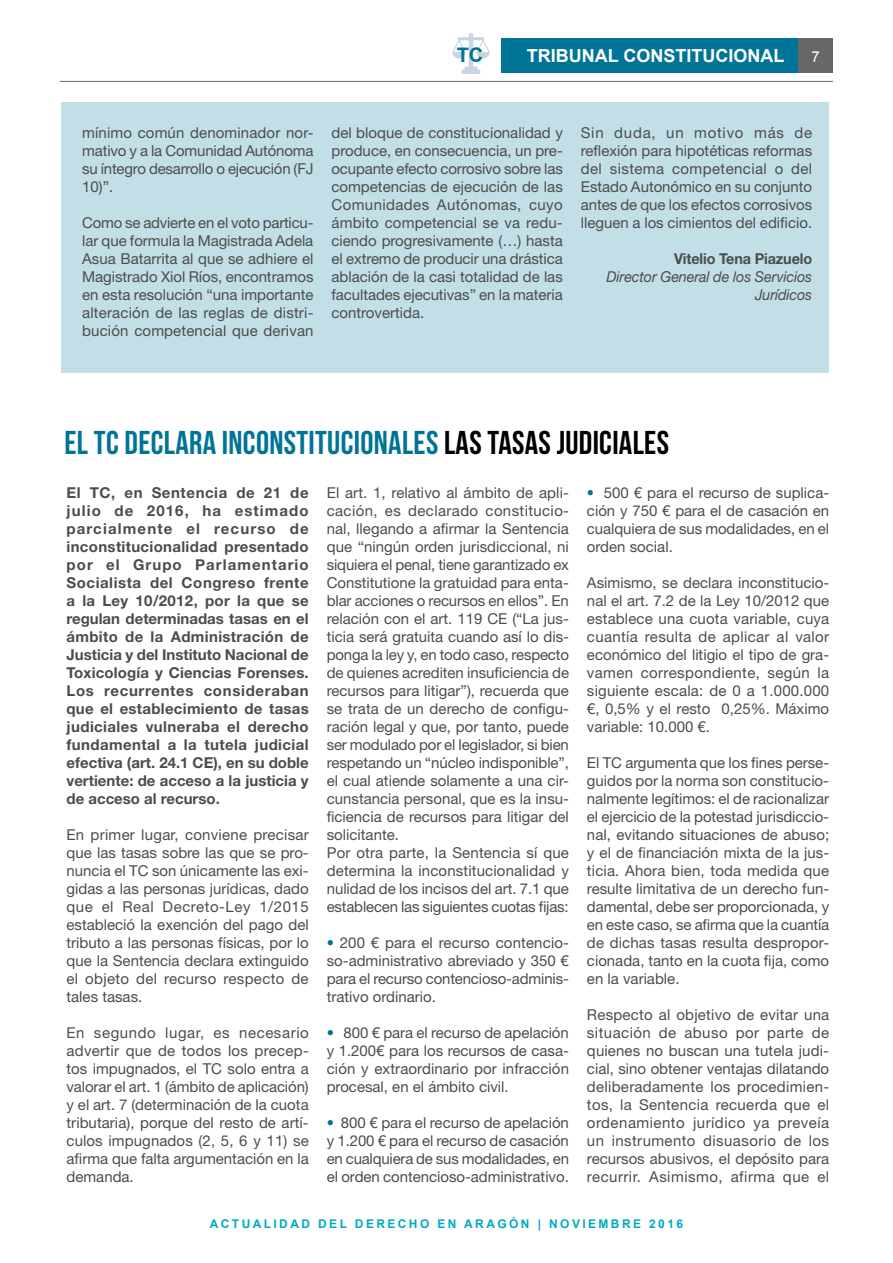
<style>
.page{position:relative;width:893px;height:1263px;background:#fff}
.page>*{position:absolute;margin:0;border:0;box-sizing:border-box;transform-origin:0 0}
.t1{font:33px "Bebas Neue";letter-spacing:.01em;color:#007497}
.t2{font:700 20.1px "Arial";color:#007497}
.t3{font:700 18px "Arial";color:#fff}
.t4{font:15px/18px "Helvetica Neue LT Std";color:#4b4d4d;text-align:justify}
.t5{font:700 15px/18px "Helvetica Neue LT Std";color:#4b4d4d;text-align:justify}
.t6{font:italic 15px/18px "Helvetica Neue LT Std";letter-spacing:-.01em;color:#4b4d4d;text-align:right;scale:.96 1}
.t7{font:700 15px "Helvetica Neue LT Std";color:#4b4d4d;scale:.96 1}
.t8{font:15px "Arial";color:#fff}
.t9{font:700 12px "Arial";letter-spacing:.2em;color:#00aabf}
.s1{color:#000}
.s2{color:#007497}
</style>
<div class="page">
<svg style="left:452px;top:33px;width:38px;height:41px"></svg>
<div style="left:501px;top:38px;width:298px;height:35px;background:#007497"></div>
<div style="left:798px;top:38px;width:35px;height:35px;background:#666767"></div>
<hr style="left:60px;top:81px;width:773px;height:1px;background:#73776c">
<div style="left:62px;top:102px;width:767px;height:270px;background:#c2dee6"></div>
<h2 class="t2" style="left:457px;top:42px;width:28px">TC</h2>
<p class="t3" style="left:527px;top:44px;width:259px">TRIBUNAL CONSTITUCIONAL</p>
<p class="t8" style="left:811px;top:47px;width:10px">7</p>
<p class="t4" style="left:82px;top:124px;width:233px">mínimo común denominador nor&shy;mativo y a la Comunidad Autónoma su íntegro desarrollo o ejecución (FJ 10)”.</p>
<p class="t4" style="left:82px;top:214px;width:233px">Como se advierte en el voto particu&shy;lar que formula la Magistrada Adela Asua Batarrita al que se adhiere el Magistrado Xiol Ríos, encontramos en esta resolución “una importante alteración de las reglas de distri&shy;bución competencial que derivan</p>
<p class="t4" style="left:332px;top:124px;width:233px">del bloque de constitucionalidad y produce, en consecuencia, un pre&shy;ocupante efecto corrosivo sobre las competencias de ejecución de las Comunidades Autónomas, cuyo ámbito competencial se va redu&shy;ciendo progresivamente (…) hasta el extremo de producir una drástica ablación de la casi totalidad de las facultades ejecutivas” en la materia controvertida.</p>
<p class="t4" style="left:581px;top:124px;width:233px">Sin duda, un motivo más de reflexión para hipotéticas reformas del sistema competencial o del Estado Autonómico en su conjunto antes de que los efectos corrosivos lleguen a los cimientos del edificio.</p>
<p class="t7" style="left:674px;top:249px;width:145px">Vitelio Tena Piazuelo</p>
<p class="t6" style="left:607px;top:267px;width:216px">Director General de los Servicios<br>Jurídicos</p>
<h1 class="t1" style="left:64px;top:424px;width:606px">EL TC DECLARA INCONSTITUCIONALES <span class="s1">LAS TASAS JUDICIALES</span></h1>
<p class="t5" style="left:67px;top:483px;width:244px">El TC, en Sentencia de 21 de julio de 2016, ha estimado parcialmente el recurso de inconstitucionalidad presentado por el Grupo Parlamentario Socialista del Congreso frente a la Ley 10/2012, por la que se regulan determinadas tasas en el ámbito de la Administración de Justicia y del Instituto Nacional de Toxicología y Ciencias Forenses.<br>Los recurrentes consideraban que el establecimiento de tasas judiciales vulneraba el derecho fundamental a la tutela judicial efectiva (art. 24.1 CE), en su doble vertiente: de acceso a la justicia y de acceso al recurso.</p>
<p class="t4" style="left:67px;top:826px;width:244px">En primer lugar, conviene precisar que las tasas sobre las que se pro&shy;nuncia el TC son únicamente las exi&shy;gidas a las personas jurídicas, dado que el Real Decreto-Ley 1/2015 estableció la exención del pago del tributo a las personas físicas, por lo que la Sentencia declara extinguido el objeto del recurso respecto de tales tasas.</p>
<p class="t4" style="left:67px;top:1024px;width:244px">En segundo lugar, es necesario advertir que de todos los precep&shy;tos impugnados, el TC solo entra a valorar el art. 1 (ámbito de aplicación) y el art. 7 (determinación de la cuota tributaria), porque del resto de artí&shy;culos impugnados (2, 5, 6 y 11) se afirma que falta argumentación en la demanda.</p>
<p class="t4" style="left:327px;top:484px;width:244px;text-align:left">El art. 1, relativo al ámbito de apli&shy;cación, es declarado constitucio&shy;nal, llegando a afirmar la Sentencia que “ningún orden jurisdiccional, ni siquiera el penal, tiene garantizado ex Constitutione la gratuidad para enta&shy;blar acciones o recursos en ellos”. En relación con el art. 119 CE (“La jus&shy;ticia será gratuita cuando así lo dis&shy;ponga la ley y, en todo caso, respecto de quienes acrediten insuficiencia de recursos para litigar”), recuerda que se trata de un derecho de configu&shy;ración legal y que, por tanto, puede ser modulado por el legislador, si bien respetando un “núcleo indisponible”, el cual atiende solamente a una cir&shy;cunstancia personal, que es la insu&shy;ficiencia de recursos para litigar del solicitante.<br>Por otra parte, la Sentencia sí que determina la inconstitucionalidad y nulidad de los incisos del art. 7.1 que establecen las siguientes cuotas fijas:</p>
<p class="t4" style="left:327px;top:934px;width:244px"><span class="s2">•</span> 200 € para el recurso contencio&shy;so-administrativo abreviado y 350 € para el recurso contencioso-adminis&shy;trativo ordinario.</p>
<p class="t4" style="left:327px;top:1024px;width:244px"><span class="s2">•</span> 800 € para el recurso de apelación y 1.200€ para los recursos de casa&shy;ción y extraordinario por infracción procesal, en el ámbito civil.</p>
<p class="t4" style="left:327px;top:1114px;width:244px"><span class="s2">•</span> 800 € para el recurso de apelación y 1.200 € para el recurso de casación en cualquiera de sus modalidades, en el orden contencioso-administrativo.</p>
<p class="t4" style="left:587px;top:484px;width:244px"><span class="s2">•</span> 500 € para el recurso de suplica&shy;ción y 750 € para el de casación en cualquiera de sus modalidades, en el orden social.</p>
<p class="t4" style="left:587px;top:574px;width:244px">Asimismo, se declara inconstitucio&shy;nal el art. 7.2 de la Ley 10/2012 que establece una cuota variable, cuya cuantía resulta de aplicar al valor económico del litigio el tipo de gra&shy;vamen correspondiente, según la siguiente escala: de 0 a 1.000.000 €, 0,5% y el resto 0,25%. Máximo variable: 10.000 €.</p>
<p class="t4" style="left:587px;top:754px;width:244px">El TC argumenta que los fines perse&shy;guidos por la norma son constitucio&shy;nalmente legítimos: el de racionalizar el ejercicio de la potestad jurisdiccio&shy;nal, evitando situaciones de abuso; y el de financiación mixta de la jus&shy;ticia. Ahora bien, toda medida que resulte limitativa de un derecho fun&shy;damental, debe ser proporcionada, y en este caso, se afirma que la cuantía de dichas tasas resulta despropor&shy;cionada, tanto en la cuota fija, como en la variable.</p>
<p class="t4" style="left:587px;top:1006px;width:244px">Respecto al objetivo de evitar una situación de abuso por parte de quienes no buscan una tutela judi&shy;cial, sino obtener ventajas dilatando deliberadamente los procedimien&shy;tos, la Sentencia recuerda que el ordenamiento jurídico ya preveía un instrumento disuasorio de los recursos abusivos, el depósito para recurrir. Asimismo, afirma que el</p>
<p class="t9" style="left:210px;top:1216px;width:475px">ACTUALIDAD DEL DERECHO EN ARAGÓN | NOVIEMBRE 2016</p>
</div>
